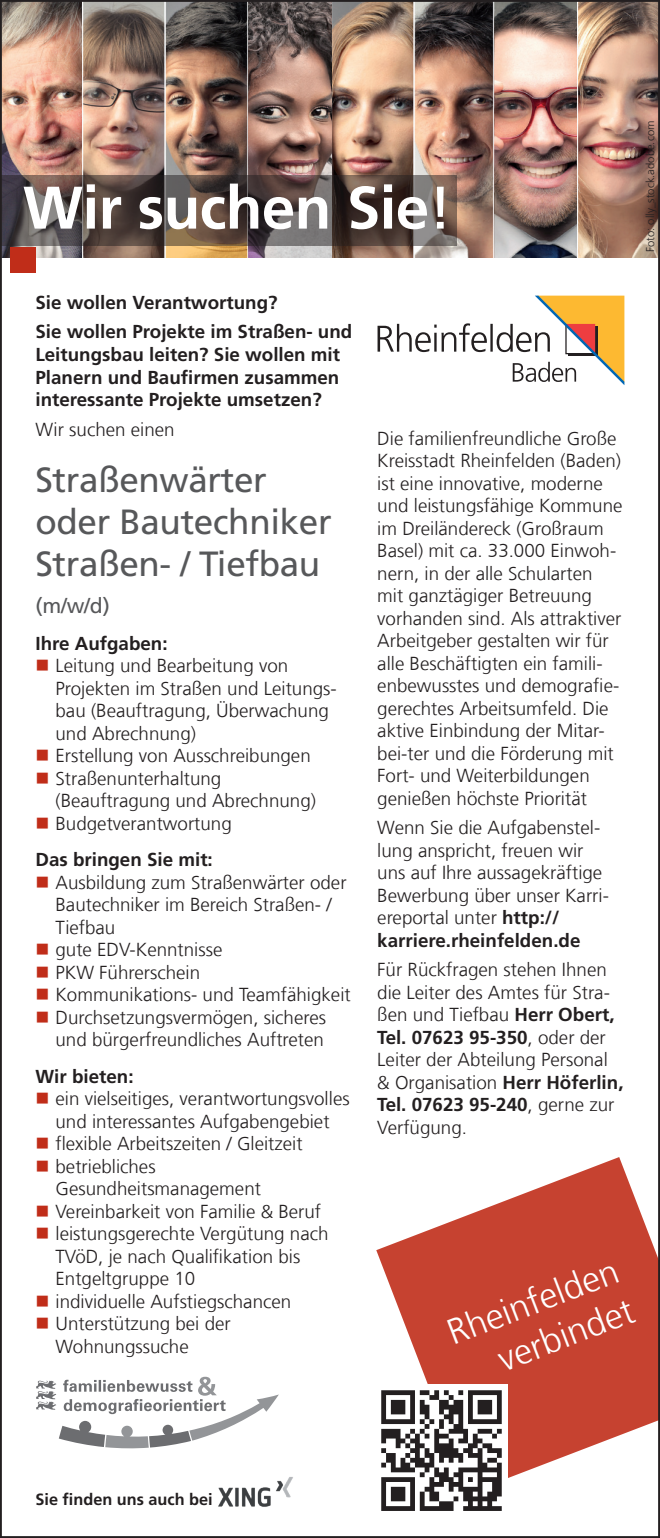
<style>
.page{position:relative;width:660px;height:1538px;background:#fff}
.page>*{position:absolute;margin:0;border:0;box-sizing:border-box;transform-origin:0 0}
.t1{font:700 60px "Frutiger LT Com";letter-spacing:-.01em;color:#fff}
.t2{font:300 35.5px/42.8px "Frutiger LT Com";color:#fff;text-align:right}
.t3{font:35px/42px "Frutiger LT Com";letter-spacing:-.01em;color:#57585a}
.t4{font:21.25px "Frutiger LT Com";color:#57585a}
.t5{font:300 18.75px/22.5px "Frutiger LT Com";color:#231f20}
.t6{font:700 18.75px/22.5px "Frutiger LT Com";color:#231f20}
.t7{font:700 16.25px "Frutiger LT Com";color:#231f20}
.t8{font:300 11.25px "Frutiger LT Com";color:#231f20}
.s1{font-weight:400}
.s2{font-weight:700}
</style>
<div class="page">
<svg style="left:376px;top:1157px;width:280px;height:321px;fill:#c64230"></svg>
<img style="left:376px;top:1384px;width:131px;height:127px">
<svg style="left:377px;top:296px;width:247px;height:89px"></svg>
<svg style="left:36px;top:1377px;width:242px;height:71px"></svg>
<img style="left:218px;top:1477px;width:75px;height:30px">
<img style="left:3px;top:3px;width:574px;height:254px">
<img style="left:248px;top:3px;width:83px;height:255px">
<img style="left:494px;top:3px;width:81px;height:254px">
<svg style="left:3px;top:175px;width:453px;height:71px;background:#564945"></svg>
<div style="left:10px;top:247px;width:26px;height:25px;background:#c02d19"></div>
<img style="left:577px;top:3px;width:79px;height:255px">
<h1 class="t1" style="left:23px;top:173px;width:430px">Wir suchen Sie<span class="s1">!</span></h1>
<p class="t8" style="left:643px;top:252px;width:133px;rotate:-90deg">Foto: olly_stock.adobe.com</p>
<p class="t6" style="left:35px;top:288px;width:318px;line-height:29.5px">Sie wollen Verantwortung?<br>Sie wollen Projekte im Straßen- und</p>
<p class="t6" style="left:35px;top:343px;width:306px;text-align:justify">Leitungsbau leiten? Sie wollen mit Planern und Baufirmen zusammen interessante Projekte umsetzen?</p>
<p class="t5" style="left:35px;top:418px;width:141px">Wir suchen einen</p>
<h3 class="t3" style="left:35px;top:459px;width:297px">Straßenwärter oder Bautechniker<br>Straßen- / Tiefbau</h3>
<p class="t4" style="left:35px;top:593px;width:76px">(m/w/d)</p>
<p class="t6" style="left:35px;top:632px;width:133px">Ihre Aufgaben:</p>
<p class="t5" style="left:55px;top:654px;width:282px">Leitung und Bearbeitung von<br>Projekten im Straßen und Leitungs&shy;bau (Beauftragung, Überwachung und Abrechnung)<br>Erstellung von Ausschreibungen<br>Straßenunterhaltung (Beauftragung und Abrechnung)<br>Budgetverantwortung</p>
<p class="t6" style="left:35px;top:848px;width:179px">Das bringen Sie mit:</p>
<p class="t5" style="left:55px;top:871px;width:296px">Ausbildung zum Straßenwärter oder<br>Bautechniker im Bereich Straßen- /<br>Tiefbau<br>gute EDV-Kenntnisse<br>PKW Führerschein<br>Kommunikations- und Teamfähigkeit<br>Durchsetzungsvermögen, sicheres und bürgerfreundliches Auftreten</p>
<p class="t6" style="left:35px;top:1065px;width:99px">Wir bieten:</p>
<p class="t5" style="left:55px;top:1088px;width:295px">ein vielseitiges, verantwortungsvolles und interessantes Aufgabengebiet flexible Arbeitszeiten / Gleitzeit betriebliches<br>Gesundheitsmanagement<br>Vereinbarkeit von Familie &amp; Beruf leistungsgerechte Vergütung nach<br>TVöD, je nach Qualifikation bis<br>Entgeltgruppe 10<br>individuelle Aufstiegschancen<br>Unterstützung bei der<br>Wohnungssuche</p>
<p class="t5" style="left:377px;top:427px;width:246px">Die familienfreundliche Große<br>Kreisstadt Rheinfelden (Baden) ist eine innovative, moderne und leistungsfähige Kommune im Dreiländereck (Großraum<br>Basel) mit ca. 33.000 Einwoh&shy;nern, in der alle Schularten mit ganztägiger Betreuung vorhanden sind. Als attraktiver<br>Arbeitgeber gestalten wir für alle Beschäftigten ein famili&shy;enbewusstes und demografie&shy;gerechtes Arbeitsumfeld. Die aktive Einbindung der Mitar&shy;bei-ter und die Förderung mit<br>Fort- und Weiterbildungen genießen höchste Priorität</p>
<p class="t5" style="left:377px;top:817px;width:233px">Wenn Sie die Aufgabenstel&shy;lung anspricht, freuen wir uns auf Ihre aussagekräftige<br>Bewerbung über unser Karri&shy;ereportal unter <span class="s2">http:// karriere.rheinfelden.de</span></p>
<p class="t5" style="left:377px;top:959px;width:247px">Für Rückfragen stehen Ihnen die Leiter des Amtes für Stra&shy;ßen und Tiefbau <span class="s2">Herr Obert,<br>Tel. 07623 95-350</span>, oder der<br>Leiter der Abteilung Personal &amp; Organisation <span class="s2">Herr Höferlin,<br>Tel. 07623 95-240</span>, gerne zur<br>Verfügung.</p>
<h2 class="t2" style="left:441px;top:1314px;width:182px;rotate:-21deg">Rheinfelden verbindet</h2>
<p class="t7" style="left:35px;top:1490px;width:178px">Sie finden uns auch bei</p>
</div>
